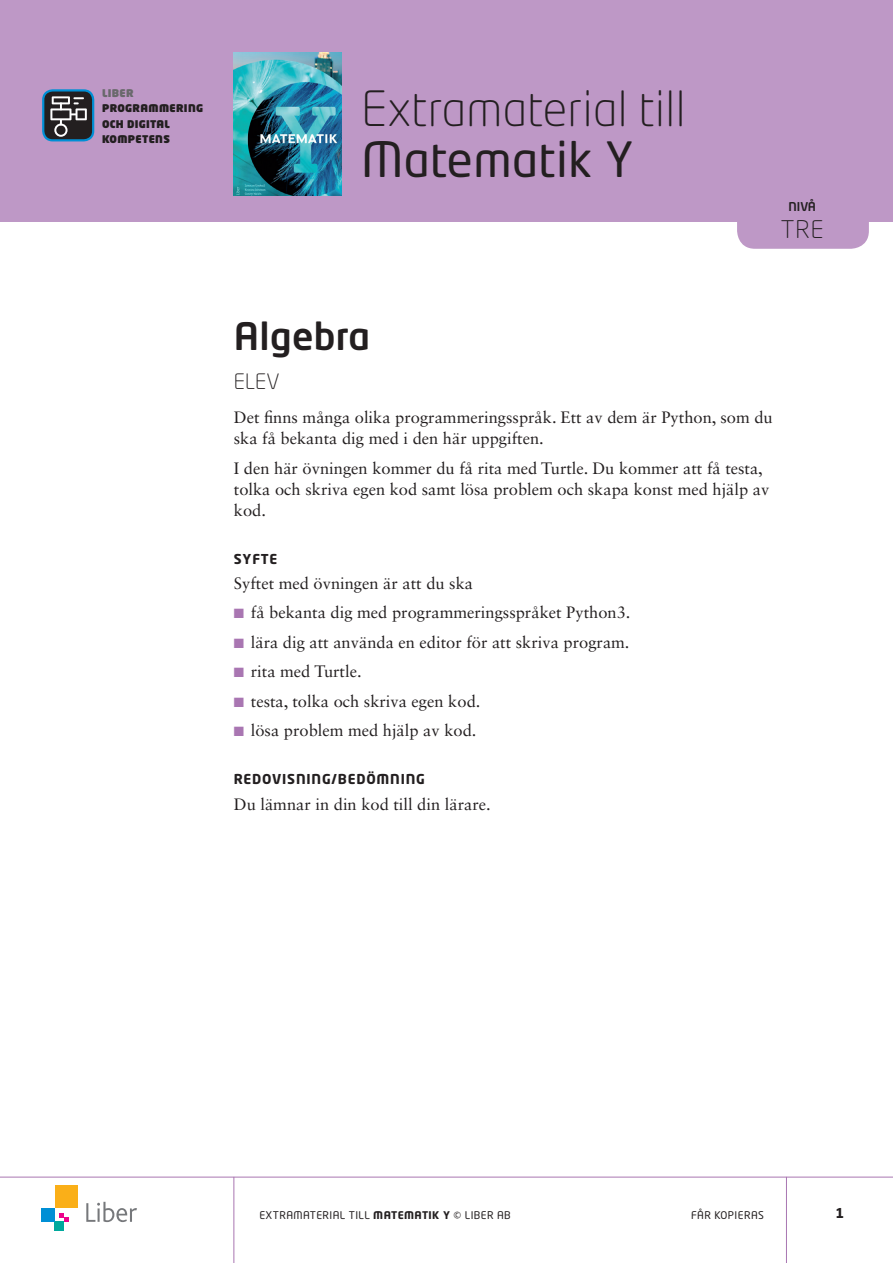
<style>
.page{position:relative;width:893px;height:1263px;background:#fff}
.page>*{position:absolute;margin:0;border:0;box-sizing:border-box;transform-origin:0 0}
.t1{font:300 48px "Neo Tech Std";letter-spacing:.01em;color:#231f20}
.t2{font:48px "Neo Tech Std";letter-spacing:.01em;color:#231f20}
.t3{font:500 37.5px "Neo Tech Std";letter-spacing:.01em;color:#231f20}
.t4{font:300 24px "Neo Tech Std";color:#231f20}
.t5{font:300 21px "Neo Tech Std";color:#231f20}
.t6{font:16.5px/21px "Sabon LT Std";color:#231f20}
.t7{font:700 13.5px "Neo Tech Std";letter-spacing:.06em;color:#231f20}
.t8{font:500 12px "Neo Tech Std";color:#231f20}
.t9{font:10.5px "Neo Tech Std";letter-spacing:.04em;color:#231f20}
.t10{font:900 10.5px/15.1px "Neo Tech Std";letter-spacing:.03em;color:#231f20}
.t11{font:900 10.5px "Neo Tech Std";letter-spacing:.03em;color:#69696c}
.s1{color:#a976b2}
.s2{font-weight:700}
</style>
<div class="page">
<hr style="left:0;top:1177px;width:893px;height:1px;background:#a976b2">
<hr style="left:233px;top:1177px;width:1px;height:86px;background:#a976b2">
<hr style="left:786px;top:1177px;width:1px;height:86px;background:#a976b2">
<div style="left:55px;top:1222px;width:9px;height:9px;background:#00a99d"></div>
<div style="left:41px;top:1208px;width:14px;height:14px;background:#008fd5"></div>
<div style="left:55px;top:1185px;width:22px;height:23px;background:#faaf18"></div>
<svg style="left:59px;top:1213px;width:9px;height:9px"></svg>
<svg style="left:86px;top:1202px;width:51px;height:20px"></svg>
<div style="left:0;top:0;width:893px;height:221px;background:#be98c6"></div>
<img style="left:234px;top:53px;width:108px;height:143px">
<div style="left:737px;top:186px;width:132px;height:63px;background:#be98c6;border-radius:18px"></div>
<div style="left:43px;top:90px;width:50px;height:50px;background:#231f20;border-radius:9px"></div>
<div style="left:42px;top:89px;width:52px;height:52px;border:2px solid #008fd5;border-radius:9px"></div>
<svg style="left:50px;top:96px;width:37px;height:41px"></svg>
<p class="t11" style="left:102px;top:86px;width:33px">LIBER</p>
<p class="t10" style="left:102px;top:101px;width:103px">PROGRAMMERING<br>OCH DIGITAL<br>KOMPETENS</p>
<h1 class="t1" style="left:361px;top:80px;width:325px">Extramaterial till</h1>
<h1 class="t2" style="left:361px;top:130px;width:274px">Matematik Y</h1>
<p class="t8" style="left:789px;top:199px;width:29px">NIVÅ</p>
<h3 class="t4" style="left:781px;top:215px;width:44px">TRE</h3>
<h2 class="t3" style="left:234px;top:312px;width:138px">Algebra</h2>
<p class="t5" style="left:234px;top:369px;width:47px">ELEV</p>
<p class="t6" style="left:234px;top:407px;width:540px">Det finns många olika programmeringsspråk. Ett av dem är Python, som du ska få bekanta dig med i den här uppgiften.</p>
<p class="t6" style="left:234px;top:457px;width:537px">I den här övningen kommer du få rita med Turtle. Du kommer att få testa, tolka och skriva egen kod samt lösa problem och skapa konst med hjälp av kod.</p>
<p class="t7" style="left:234px;top:550px;width:45px">SYFTE</p>
<p class="t6" style="left:234px;top:572px;width:241px">Syftet med övningen är att du ska</p>
<p class="t6" style="left:234px;top:602px;width:398px"><span class="s1">■</span> få bekanta dig med programmeringsspråket Python3.</p>
<p class="t6" style="left:234px;top:631px;width:397px"><span class="s1">■</span> lära dig att använda en editor för att skriva program.</p>
<p class="t6" style="left:234px;top:661px;width:129px"><span class="s1">■</span> rita med Turtle.</p>
<p class="t6" style="left:234px;top:690px;width:248px"><span class="s1">■</span> testa, tolka och skriva egen kod.</p>
<p class="t6" style="left:234px;top:720px;width:244px"><span class="s1">■</span> lösa problem med hjälp av kod.</p>
<p class="t7" style="left:234px;top:771px;width:193px">REDOVISNING/BEDÖMNING</p>
<p class="t6" style="left:234px;top:793px;width:258px">Du lämnar in din kod till din lärare.</p>
<p class="t9" style="left:259px;top:1208px;width:253px">EXTRAMATERIAL TILL <span class="s2">MATEMATIK Y</span> © LIBER AB</p>
<p class="t9" style="left:691px;top:1208px;width:74px">FÅR KOPIERAS</p>
<p class="t7" style="left:835px;top:1204px;width:10px">1</p>
</div>
